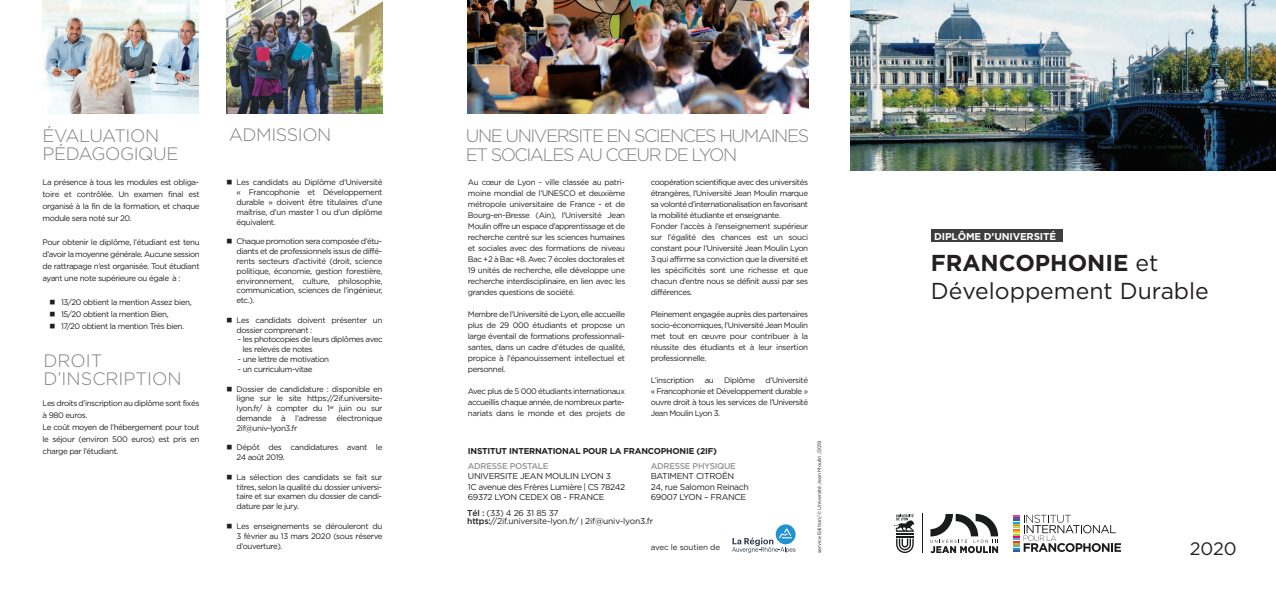
<style>
.page{position:relative;width:1276px;height:596px;background:#fff}
.page>*{position:absolute;margin:0;border:0;box-sizing:border-box;transform-origin:0 0}
.t1{font:23px/27.6px "Gotham";color:#231f20}
.t2{font:300 18px/18.6px "Gotham";letter-spacing:-.08em;color:#808285}
.t3{font:300 18px/18.6px "Gotham";letter-spacing:-.025em;color:#808285}
.t4{font:300 18px/17.6px "Gotham";color:#808285}
.t5{font:18px "Gotham";color:#231f20}
.t6{font:700 10px "Gotham";letter-spacing:-.015em;color:#fff}
.t7{font:8.5px/10.5px "Gotham";letter-spacing:-.035em;color:#231f20}
.t8{font:700 8.5px "Gotham";letter-spacing:-.025em;color:#231f20}
.t9{font:500 8.5px "Gotham";letter-spacing:-.035em;color:#939598}
.t10{font:8px/11px "Gotham";letter-spacing:-.05em;color:#231f20;text-align:justify}
.t11{font:8px "Gotham";letter-spacing:-.015em;color:#231f20}
.t12{font:5px "Gotham";letter-spacing:-.015em;color:#231f20}
.s1{font-weight:500}
.s2{font-weight:700}
</style>
<div class="page">
<img style="left:43px;top:0;width:155px;height:113px">
<img style="left:227px;top:0;width:156px;height:113px">
<img style="left:850px;top:0;width:426px;height:170px">
<svg style="left:930px;top:513px;width:68px;height:39px"></svg>
<svg style="left:894px;top:513px;width:20px;height:39px"></svg>
<hr style="left:922px;top:513px;width:1px;height:39px;background:#1a1b1b">
<svg style="left:1013px;top:514px;width:108px;height:37px"></svg>
<div style="left:931px;top:230px;width:131px;height:12px;background:#3e3e3f"></div>
<img style="left:468px;top:0;width:340px;height:113px">
<svg style="left:732px;top:524px;width:63px;height:28px"></svg>
<h2 class="t3" style="left:43px;top:126px;width:137px">ÉVALUATION<br>PÉDAGOGIQUE</h2>
<h2 class="t3" style="left:229px;top:126px;width:104px">ADMISSION</h2>
<p class="t10" style="left:43px;top:176px;width:159px;line-height:12px">La présence à tous les modules est obliga&shy;toire et contrôlée. Un examen final est organisé à la fin de la formation, et chaque module sera noté sur 20.</p>
<p class="t10" style="left:43px;top:236px;width:159px;line-height:12px">Pour obtenir le diplôme, l’étudiant est tenu d’avoir la moyenne générale. Aucune session de rattrapage n’est organisée. Tout étudiant ayant une note supérieure ou égale à :</p>
<p class="t10" style="left:50px;top:297px;width:144px">■ 13/20 obtient la mention Assez bien,</p>
<p class="t10" style="left:50px;top:309px;width:121px">■ 15/20 obtient la mention Bien,</p>
<p class="t10" style="left:50px;top:321px;width:136px">■ 17/20 obtient la mention Très bien.</p>
<h2 class="t4" style="left:43px;top:352px;width:140px">DROIT<br>D’INSCRIPTION</h2>
<p class="t10" style="left:43px;top:397px;width:158px;line-height:12px;text-align:left">Les droits d’inscription au diplôme sont fixés à 980 euros.<br>Le coût moyen de l’hébergement pour tout le séjour (environ 500 euros) est pris en charge par l’étudiant.</p>
<p class="t10" style="left:236px;top:178px;width:147px;line-height:9.8px;text-indent:-10px">■ Les candidats au Diplôme d’Université « Francophonie et Développement durable » doivent être titulaires d’une maîtrise, d’un master 1 ou d’un diplôme équivalent.</p>
<p class="t10" style="left:236px;top:236px;width:147px;line-height:9.8px;text-indent:-10px">■ Chaque promotion sera composée d’étu&shy;diants et de professionnels issus de diffé&shy;rents secteurs d’activité (droit, science politique, économie, gestion forestière, environnement, culture, philosophie, communication, sciences de l’ingénieur, etc.).</p>
<p class="t10" style="left:236px;top:315px;width:147px;line-height:9.8px;text-indent:-10px">■ Les candidats doivent présenter un dossier comprenant :</p>
<p class="t10" style="left:242px;top:334px;width:142px;line-height:9.8px;text-indent:-5px">- les photocopies de leurs diplômes avec les relevés de notes</p>
<p class="t10" style="left:238px;top:353px;width:93px">- une lettre de motivation</p>
<p class="t10" style="left:238px;top:363px;width:76px">- un curriculum-vitae</p>
<p class="t10" style="left:236px;top:383px;width:147px;line-height:9.8px;text-indent:-10px">■ Dossier de candidature : disponible en ligne sur le site https://2if.universite&shy;lyon.fr/ à compter du 1<sup>er</sup> juin ou sur demande à l’adresse électronique 2if@univ-lyon3.fr</p>
<p class="t10" style="left:236px;top:442px;width:147px;line-height:9.8px;text-indent:-10px">■ Dépôt des candidatures avant le<br>24 août 2019.</p>
<p class="t10" style="left:236px;top:472px;width:147px;line-height:9.8px;text-indent:-10px">■ La sélection des candidats se fait sur titres, selon la qualité du dossier universi&shy;taire et sur examen du dossier de candi&shy;dature par le jury.</p>
<p class="t10" style="left:236px;top:521px;width:147px;line-height:9.8px;text-indent:-10px">■ Les enseignements se dérouleront du 3 février au 13 mars 2020 (sous réserve d’ouverture).</p>
<h2 class="t2" style="left:466px;top:127px;width:345px">UNE UNIVERSITE EN SCIENCES HUMAINES<br>ET SOCIALES AU CŒUR DE LYON</h2>
<p class="t10" style="left:468px;top:176px;width:159px">Au cœur de Lyon - ville classée au patri&shy;moine mondial de l’UNESCO et deuxième métropole universitaire de France - et de Bourg-en-Bresse (Ain), l'Université Jean Moulin offre un espace d’apprentissage et de recherche centré sur les sciences humaines et sociales avec des formations de niveau Bac +2 à Bac +8. Avec 7 écoles doctorales et 19 unités de recherche, elle développe une recherche interdisciplinaire, en lien avec les grandes questions de société.</p>
<p class="t10" style="left:468px;top:308px;width:159px">Membre de l’Université de Lyon, elle accueille plus de 29 000 étudiants et propose un large éventail de formations professionnali&shy;santes, dans un cadre d’études de qualité, propice à l’épanouissement intellectuel et personnel.</p>
<p class="t10" style="left:468px;top:385px;width:159px">Avec plus de 5 000 étudiants internationaux accueillis chaque année, de nombreux parte&shy;nariats dans le monde et des projets de</p>
<p class="t10" style="left:651px;top:176px;width:159px;text-align:left">coopération scientifique avec des universités étrangères, l’Université Jean Moulin marque sa volonté d’internationalisation en favorisant la mobilité étudiante et enseignante.<br>Fonder l’accès à l’enseignement supérieur sur l’égalité des chances est un souci constant pour l’Université Jean Moulin Lyon 3 qui affirme sa conviction que la diversité et les spécificités sont une richesse et que chacun d’entre nous se définit aussi par ses différences.</p>
<p class="t10" style="left:651px;top:308px;width:159px">Pleinement engagée auprès des partenaires socio-économiques, l'Université Jean Moulin met tout en œuvre pour contribuer à la réussite des étudiants et à leur insertion professionnelle.</p>
<p class="t10" style="left:651px;top:374px;width:45px">L’inscription</p>
<p class="t10" style="left:704px;top:374px;width:11px">au</p>
<p class="t10" style="left:724px;top:374px;width:32px">Diplôme</p>
<p class="t10" style="left:651px;top:374px;width:159px;text-indent:115px">d’Université « Francophonie et Développement durable » ouvre droit à tous les services de l’Université Jean Moulin Lyon 3.</p>
<p class="t8" style="left:468px;top:446px;width:250px">INSTITUT INTERNATIONAL POUR LA FRANCOPHONIE (2IF)</p>
<p class="t9" style="left:468px;top:460px;width:82px">ADRESSE POSTALE</p>
<p class="t7" style="left:468px;top:471px;width:159px">UNIVERSITE JEAN MOULIN LYON 3<br>1C avenue des Frères Lumière | CS 78242<br>69372 LYON CEDEX 08 - FRANCE</p>
<p class="t9" style="left:651px;top:460px;width:87px">ADRESSE PHYSIQUE</p>
<p class="t7" style="left:651px;top:471px;width:99px">BATIMENT CITROËN<br>24, rue Salomon Reinach<br>69007 LYON – FRANCE</p>
<p class="t7" style="left:467px;top:508px;width:187px;line-height:8.4px"><span class="s1">Tél :</span> (33) 4 26 31 85 37 <span class="s1">https:</span>//2if.universite-lyon.fr/ l 2if@univ-lyon3.fr</p>
<p class="t11" style="left:651px;top:542px;width:71px">avec le soutien de</p>
<p class="t12" style="left:816px;top:553px;width:114px;rotate:-90deg">service Edition/© Université Jean Moulin /2019</p>
<p class="t6" style="left:934px;top:230px;width:123px">DIPLÔME D’UNIVERSITÉ</p>
<h1 class="t1" style="left:930px;top:249px;width:280px"><span class="s2">FRANCOPHONIE</span> et<br>Développement Durable</h1>
<h2 class="t5" style="left:1189px;top:537px;width:49px">2020</h2>
</div>
